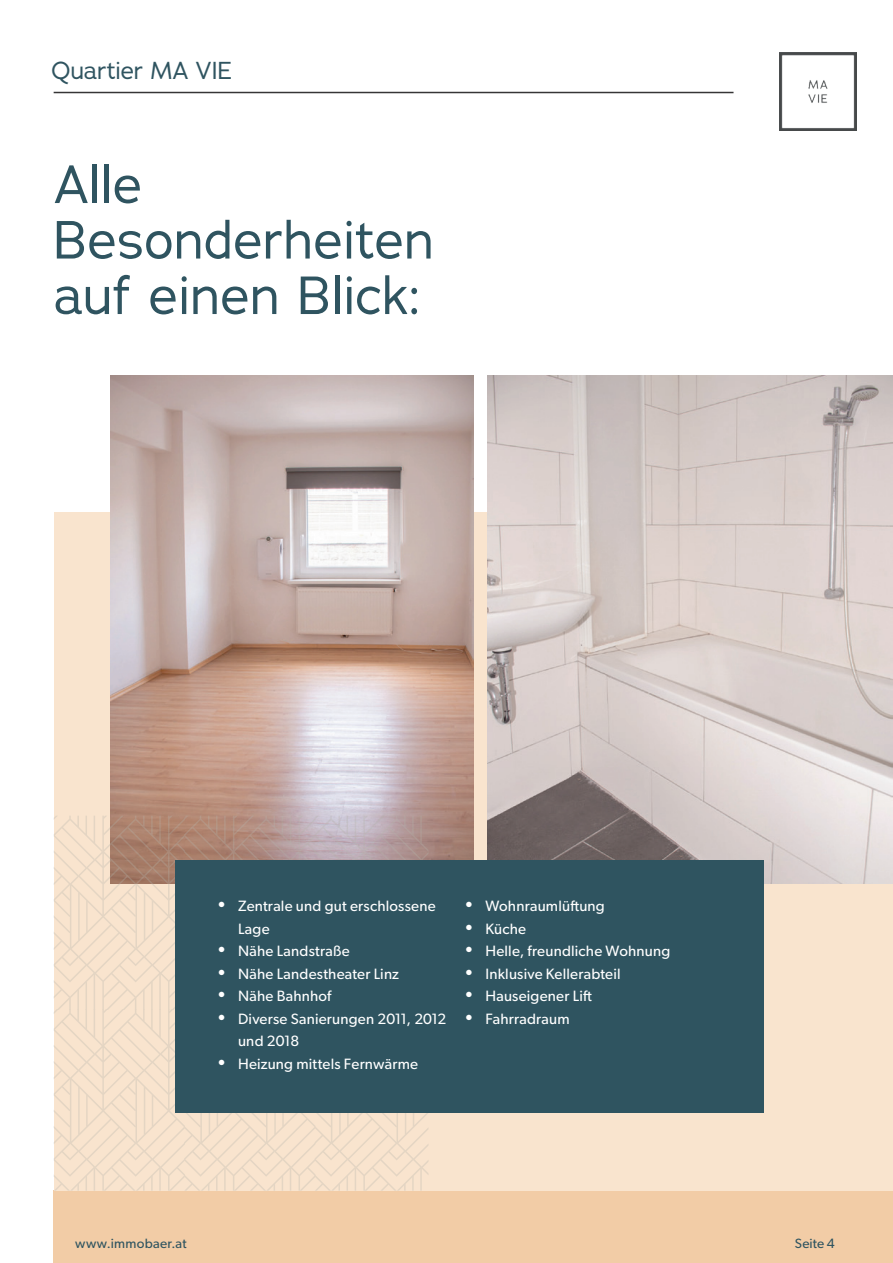
<style>
.page{position:relative;width:893px;height:1263px;background:#fff}
.page>*{position:absolute;margin:0;border:0;box-sizing:border-box;transform-origin:0 0}
.t1{font:52.5px/55.5px "Adrianna";letter-spacing:.005em;color:#2f5460}
.t2{font:24px "Adrianna";letter-spacing:-.005em;color:#2f5460}
.t3{font:15px/22.5px "Gibson";letter-spacing:.015em;color:#fff}
.t4{font:13.5px "Gibson";letter-spacing:.02em;color:#2f5460}
.s1{font-size:18px}
</style>
<div class="page">
<div style="left:54px;top:1191px;width:839px;height:72px;background:#f2cca6"></div>
<hr style="left:54px;top:92px;width:679px;height:1px;background:#363536">
<img style="left:779px;top:53px;width:78px;height:77px">
<div style="left:54px;top:512px;width:839px;height:679px;background:#f9e4ce"></div>
<img style="left:111px;top:375px;width:362px;height:485px">
<img style="left:488px;top:375px;width:405px;height:508px">
<svg style="left:54px;top:816px;width:374px;height:375px"></svg>
<div style="left:176px;top:860px;width:588px;height:253px;background:#2f5460"></div>
<h2 class="t2" style="left:51px;top:55px;width:182px">Quartier MA VIE</h2>
<h1 class="t1" style="left:54px;top:156px;width:382px">Alle<br>Besonderheiten auf einen Blick:</h1>
<p class="t3" style="left:238px;top:894px;width:199px;text-indent:-21px"><span class="s1">•</span> Zentrale und gut erschlossene<br>Lage</p>
<p class="t3" style="left:217px;top:939px;width:134px"><span class="s1">•</span> Nähe Landstraße</p>
<p class="t3" style="left:217px;top:962px;width:184px"><span class="s1">•</span> Nähe Landestheater Linz</p>
<p class="t3" style="left:217px;top:984px;width:116px"><span class="s1">•</span> Nähe Bahnhof</p>
<p class="t3" style="left:238px;top:1007px;width:210px;text-indent:-21px"><span class="s1">•</span> Diverse Sanierungen 2011, 2012 und 2018</p>
<p class="t3" style="left:217px;top:1052px;width:203px"><span class="s1">•</span> Heizung mittels Fernwärme</p>
<p class="t3" style="left:464px;top:894px;width:142px"><span class="s1">•</span> Wohnraumlüftung</p>
<p class="t3" style="left:464px;top:917px;width:64px"><span class="s1">•</span> Küche</p>
<p class="t3" style="left:464px;top:939px;width:208px"><span class="s1">•</span> Helle, freundliche Wohnung</p>
<p class="t3" style="left:464px;top:962px;width:158px"><span class="s1">•</span> Inklusive Kellerabteil</p>
<p class="t3" style="left:464px;top:984px;width:129px"><span class="s1">•</span> Hauseigener Lift</p>
<p class="t3" style="left:464px;top:1007px;width:107px"><span class="s1">•</span> Fahrradraum</p>
<p class="t4" style="left:75px;top:1235px;width:113px">www.immobaer.at</p>
<p class="t4" style="left:795px;top:1235px;width:41px">Seite 4</p>
</div>
